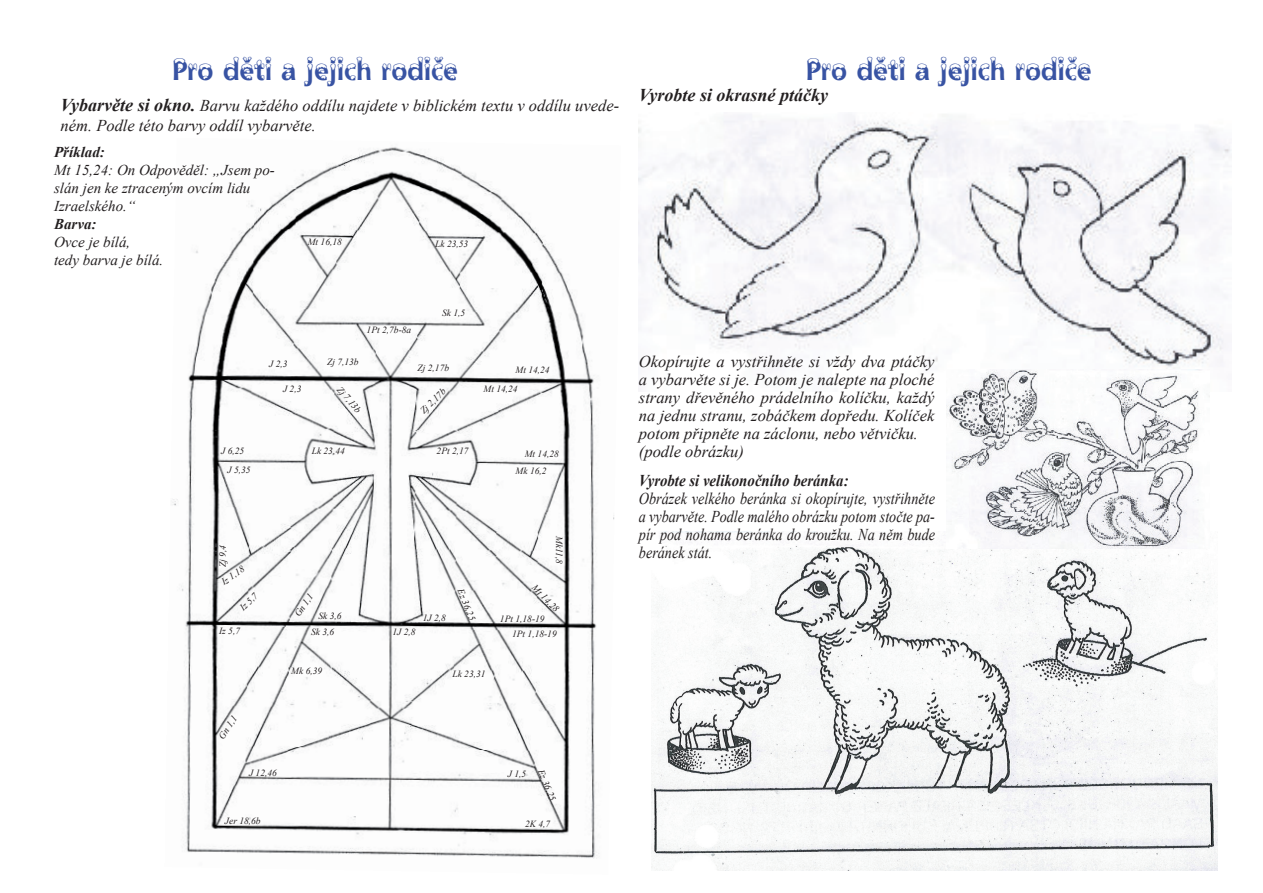
<style>
.page{position:relative;width:1263px;height:893px;background:#fff}
.page>*{position:absolute;margin:0;border:0;box-sizing:border-box;transform-origin:0 0}
.t1{font:27px "Snowdrift";color:#3853a3}
.t2{font:italic 700 18px "Times New Roman";color:#231f20}
.t3{font:italic 16.5px/18px "Times New Roman";color:#231f20}
.t4{font:italic 16.5px/18px "Times New Roman";color:#231f20;text-align:justify;scale:.86 1}
.t5{font:italic 700 16.5px "Times New Roman";color:#231f20;scale:.9 1}
.t6{font:italic 15px/18px "Times New Roman";color:#231f20}
.t7{font:italic 700 15px "Times New Roman";color:#231f20}
.t8{font:italic 9.45px/19px "Times New Roman";color:#231f20}
.s1{font-weight:700;font-size:18px}
</style>
<div class="page">
<img style="left:172px;top:147px;width:443px;height:712px">
<img style="left:639px;top:115px;width:592px;height:254px">
<img style="left:652px;top:532px;width:566px;height:339px">
<img style="left:946px;top:369px;width:263px;height:180px">
<h1 class="t1" style="left:171px;top:50px;width:288px">Pro děti a jejich rodiče</h1>
<h1 class="t1" style="left:805px;top:50px;width:288px">Pro děti a jejich rodiče</h1>
<p class="t3" style="left:61px;top:95px;width:560px;line-height:19.8px"><span class="s1">Vybarvěte si okno.</span> Barvu každého oddílu najdete v biblickém textu v oddílu uvede&shy;ném. Podle této barvy oddíl vybarvěte.</p>
<p class="t7" style="left:54px;top:141px;width:52px">Příklad:</p>
<p class="t6" style="left:54px;top:160px;width:222px">Mt 15,24: On Odpověděl: „Jsem po&shy;slán jen ke ztraceným ovcím lidu<br>Izraelského.“</p>
<p class="t7" style="left:54px;top:213px;width:44px">Barva:</p>
<p class="t6" style="left:54px;top:232px;width:111px">Ovce je bílá,<br>tedy barva je bílá.</p>
<p class="t8" style="left:308px;top:232px;width:36px">Mt 16,18</p>
<p class="t8" style="left:435px;top:234px;width:35px">Lk 23,53</p>
<p class="t8" style="left:269px;top:354px;width:20px">J 2,3</p>
<p class="t8" style="left:283px;top:379px;width:20px">J 2,3</p>
<p class="t8" style="left:367px;top:320px;width:46px">1Pt 2,7b-8a</p>
<p class="t8" style="left:442px;top:303px;width:25px">Sk 1,5</p>
<p class="t8" style="left:327px;top:352px;width:33px">Zj 7,13b</p>
<p class="t8" style="left:346px;top:381px;width:33px;rotate:49deg">Zj 7,13b</p>
<p class="t8" style="left:418px;top:358px;width:33px">Zj 2,17b</p>
<p class="t8" style="left:415px;top:405px;width:33px;rotate:-45deg">Zj 2,17b</p>
<p class="t8" style="left:483px;top:360px;width:68px;text-indent:32px">Mt 14,24<br>Mt 14,24</p>
<p class="t8" style="left:228px;top:441px;width:25px;line-height:18.6px;text-indent:-6px">J 6,25<br>J 5,35</p>
<p class="t8" style="left:312px;top:441px;width:35px">Lk 23,44</p>
<p class="t8" style="left:437px;top:441px;width:34px">2Pt 2,17</p>
<p class="t8" style="left:516px;top:445px;width:45px;line-height:17.2px;text-indent:9px">Mt 14,28<br>Mk 16,2</p>
<p class="t8" style="left:213px;top:567px;width:24px;rotate:-90deg">Zj 9,4</p>
<p class="t8" style="left:569px;top:536px;width:29px;rotate:90deg">Mk11,8</p>
<p class="t8" style="left:217px;top:575px;width:27px;rotate:-35deg">Iz 1,18</p>
<p class="t8" style="left:234px;top:602px;width:23px;rotate:-45deg">Iz 5,7</p>
<p class="t8" style="left:219px;top:621px;width:23px">Iz 5,7</p>
<p class="t8" style="left:540px;top:579px;width:36px;rotate:45deg">Mt 14,28</p>
<p class="t8" style="left:469px;top:585px;width:35px;rotate:68deg">Ez 36,25</p>
<p class="t8" style="left:289px;top:610px;width:27px;rotate:-57deg">Gn 1,1</p>
<p class="t8" style="left:311px;top:607px;width:32px;line-height:16.5px;text-indent:7px">Sk 3,6<br>Sk 3,6</p>
<p class="t8" style="left:423px;top:608px;width:25px">1J 2,8</p>
<p class="t8" style="left:512px;top:611px;width:46px;line-height:15.1px;text-indent:-12px">1Pt 1,18-19<br>1Pt 1,18-19</p>
<p class="t8" style="left:392px;top:622px;width:25px">1J 2,8</p>
<p class="t8" style="left:213px;top:733px;width:27px;rotate:-57deg">Gn 1,1</p>
<p class="t8" style="left:291px;top:661px;width:32px">Mk 6,39</p>
<p class="t8" style="left:452px;top:664px;width:35px">Lk 23,31</p>
<p class="t8" style="left:550px;top:766px;width:35px;rotate:68deg">Ez 36,25</p>
<p class="t8" style="left:249px;top:763px;width:29px">J 12,46</p>
<p class="t8" style="left:508px;top:764px;width:20px">J 1,5</p>
<p class="t8" style="left:225px;top:811px;width:37px">Jer 18,6b</p>
<p class="t8" style="left:525px;top:814px;width:27px">2K 4,7</p>
<p class="t2" style="left:639px;top:83px;width:191px">Vyrobte si okrasné ptáčky</p>
<p class="t3" style="left:639px;top:352px;width:297px">Okopírujte a vystřihněte si vždy dva ptáčky a vybarvěte si je. Potom je nalepte na ploché strany dřevěného prádelního kolíčku, každý na jednu stranu, zobáčkem dopředu. Kolíček potom připněte na záclonu, nebo větvičku. (podle obrázku)</p>
<p class="t5" style="left:639px;top:469px;width:234px">Vyrobte si velikonočního beránka:</p>
<p class="t4" style="left:639px;top:489px;width:346px">Obrázek velkého beránka si okopírujte, vystřihněte a vybarvěte. Podle malého obrázku potom stočte pa&shy;pír pod nohama beránka do kroužku. Na něm bude beránek stát.</p>
</div>
